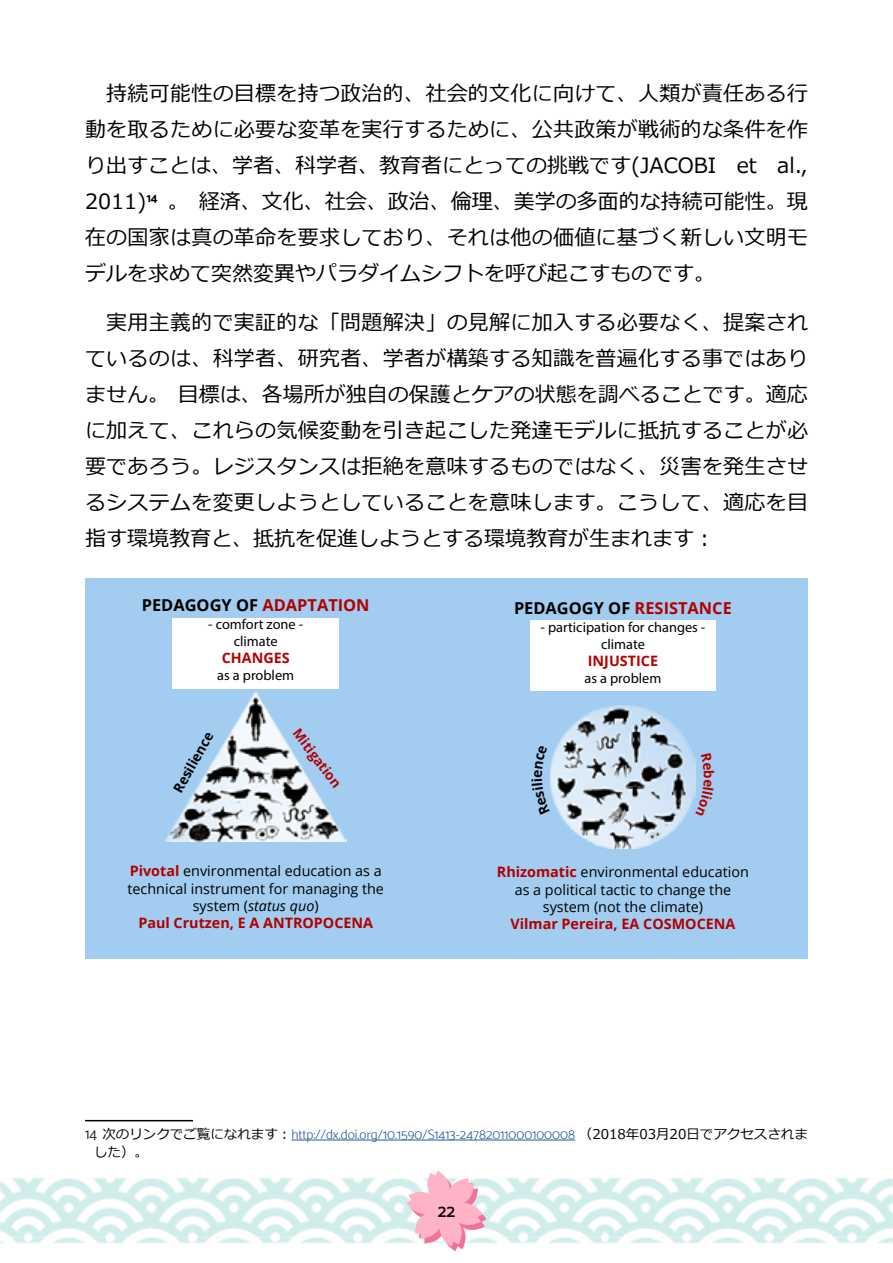
<style>
.page{position:relative;width:893px;height:1263px;background:#fff}
.page>*{position:absolute;margin:0;border:0;box-sizing:border-box;transform-origin:0 0}
.t1{font:21px/36px "Meiryo";color:#000;text-align:justify}
.t2{font:18px "Mosk Semi Bold 600";color:#000}
.t3{font:700 16.35px "Open Sans";color:#000}
.t4{font:14.4px/17.2px "Open Sans";color:#000;text-align:center}
.t5{font:14.4px/17.2px "Myriad Pro";color:#000;text-align:center}
.t6{font:700 14.4px "Open Sans";color:#b20000}
.t7{font:13.5px "Mosk Light 300";color:#275b9b}
.t8{font:700 13.5px "Open Sans";color:#000}
.t9{font:700 13.5px "Open Sans";color:#b20000}
.t10{font:13.5px "Meiryo";color:#000}
.s1{color:#b20000}
.s2{font-weight:700;color:#b20000}
.s3{font-style:italic}
.s4{font-size:15px;color:#000}
.s5{font-family:"Meiryo";color:#000}
</style>
<div class="page">
<img style="left:0;top:1178px;width:893px;height:66px">
<svg style="left:406px;top:1171px;width:80px;height:80px"></svg>
<hr style="left:85px;top:1120px;width:108px;height:1px;background:#000">
<hr style="left:291px;top:1140px;width:284px;height:1px;background:#275b9b">
<div style="left:85px;top:578px;width:723px;height:381px;background:#a2cdf0"></div>
<div style="left:173px;top:618px;width:166px;height:71px;background:#fff"></div>
<div style="left:530px;top:620px;width:186px;height:71px;background:#fff"></div>
<img style="left:165px;top:691px;width:182px;height:151px">
<img style="left:551px;top:705px;width:144px;height:143px">
<svg style="left:695px;top:758px;width:1px;height:40px"></svg>
<p class="t1" style="left:85px;top:77px;width:725px;text-indent:21px">持続可能性の目標を持つ政治的、社会的文化に向けて、人類が責任ある行動を取るために必要な変革を実行するために、公共政策が戦術的な条件を作り出すことは、学者、科学者、教育者にとっての挑戦です(JACOBI et al., 2011)<sup>14</sup> 。 経済、文化、社会、政治、倫理、美学の多面的な持続可能性。現在の国家は真の革命を要求しており、それは他の価値に基づく新しい文明モデルを求めて突然変異やパラダイムシフトを呼び起こすものです。</p>
<p class="t1" style="left:85px;top:305px;width:725px;text-indent:21px">実用主義的で実証的な「問題解決」の見解に加入する必要なく、提案されているのは、科学者、研究者、学者が構築する知識を普遍化する事ではありません。 目標は、各場所が独自の保護とケアの状態を調べることです。適応に加えて、これらの気候変動を引き起こした発達モデルに抵抗することが必要であろう。レジスタンスは拒絶を意味するものではなく、災害を発生させるシステムを変更しようとしていることを意味します。こうして、適応を目指す環境教育と、抵抗を促進しようとする環境教育が生まれます：</p>
<p class="t3" style="left:142px;top:594px;width:229px">PEDAGOGY OF <span class="s1">ADAPTATION</span></p>
<p class="t5" style="left:208px;top:615px;width:96px">- comfort zone - climate</p>
<p class="t6" style="left:222px;top:648px;width:70px">CHANGES</p>
<p class="t5" style="left:217px;top:666px;width:78px">as a problem</p>
<p class="t8" style="left:169px;top:787px;width:69px;rotate:-61deg">Resilience</p>
<p class="t9" style="left:304px;top:724px;width:71px;rotate:53deg">Mitigation</p>
<p class="t3" style="left:514px;top:597px;width:219px">PEDAGOGY OF <span class="s1">RESISTANCE</span></p>
<p class="t5" style="left:541px;top:618px;width:166px">- participation for changes - climate</p>
<p class="t6" style="left:588px;top:651px;width:72px">INJUSTICE</p>
<p class="t5" style="left:584px;top:670px;width:78px">as a problem</p>
<p class="t4" style="left:127px;top:862px;width:258px"><span class="s2">Pivotal</span> environmental education as a technical instrument for managing the system (<span class="s3">status quo</span>)<br><span class="s2">Paul Crutzen, E A ANTROPOCENA</span></p>
<p class="t4" style="left:497px;top:863px;width:253px"><span class="s2">Rhizomatic</span> environmental education as a political tactic to change the system (not the climate)</p>
<p class="t6" style="left:510px;top:914px;width:226px">Vilmar Pereira, EA COSMOCENA</p>
<p class="t7" style="left:85px;top:1126px;width:724px"><span class="s4">14</span> <span class="s5">次のリンクでご覧になれます：</span>http://dx.doi.org/10.1590/S1413-24782011000100008 <span class="s5">（2018年03月20日でアクセスされま</span></p>
<p class="t10" style="left:94px;top:1142px;width:56px">した）。</p>
<p class="t2" style="left:438px;top:1200px;width:19px">22</p>
</div>
